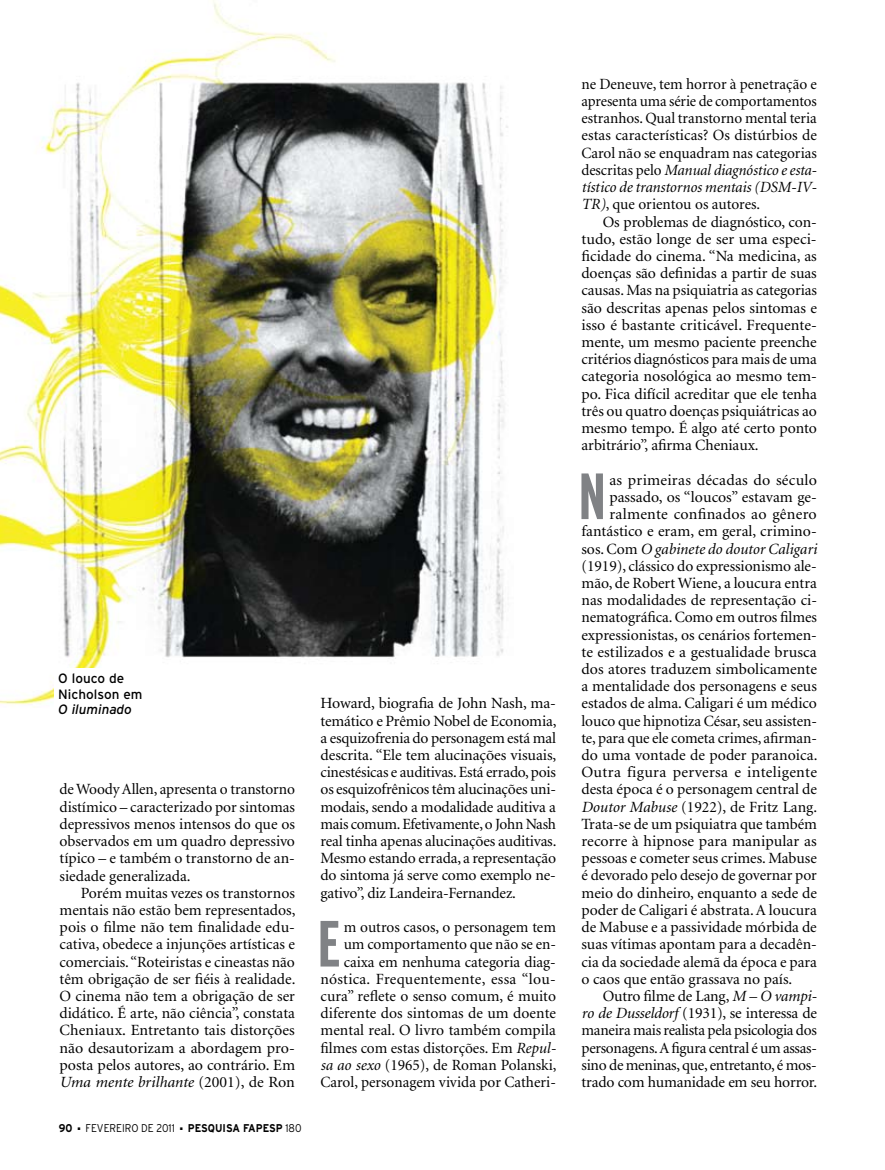
<style>
.page{position:relative;width:885px;height:1170px;background:#fff}
.page>*{position:absolute;margin:0;border:0;box-sizing:border-box;transform-origin:0 0}
.t1{font:700 extra-condensed 65.1px "Interstate";color:#808285;scale:1.04 1}
.t2{font:15.6px/17.2px "Minion";color:#000;text-align:justify}
.t3{font:15.6px "Minion";letter-spacing:-.02em;color:#000}
.t4{font:italic 15.6px "Minion";color:#000}
.t5{font:15.6px "Minion";letter-spacing:.02em;color:#000}
.t6{font:13.5px/15.8px "Interstate";color:#000}
.t7{font:italic 13.5px "Interstate";color:#000}
.t8{font:700 11.25px "Interstate";color:#000;scale:.9 1}
.t9{font:300 11.25px "Interstate";color:#000;scale:.9 1}
.s1{font-style:italic}
.s2{font-weight:300}
.s3{font-style:normal}
</style>
<div class="page">
<img style="left:0;top:0;width:508px;height:705px">
<div style="left:54px;top:667px;width:95px;height:67px;background:#fff"></div>
<p class="t6" style="left:58px;top:670px;width:86px">O louco de<br>Nicholson em</p>
<p class="t7" style="left:58px;top:702px;width:75px">O iluminado</p>
<p class="t2" style="left:60px;top:781px;width:237px">de Woody Allen, apresenta o transtorno distímico – caracterizado por sintomas depressivos menos intensos do que os observados em um quadro depressivo típico – e também o transtorno de an&shy;siedade generalizada.</p>
<p class="t2" style="left:60px;top:884px;width:237px;text-indent:21px">Porém muitas vezes os transtornos mentais não estão bem representados, pois o filme não tem finalidade edu&shy;cativa, obedece a injunções artísticas e comerciais. “Roteiristas e cineastas não têm obrigação de ser fiéis à realidade.<br>O cinema não tem a obrigação de ser didático. É arte, não ciência”, constata Cheniaux. Entretanto tais distorções não desautorizam a abordagem pro&shy;posta pelos autores, ao contrário. Em <span class="s1">Uma mente brilhante</span> (2001), de Ron</p>
<p class="t8" style="left:59px;top:1121px;width:17px">90</p>
<p class="t9" style="left:78px;top:1121px;width:109px">■ FEVEREIRO DE 2011</p>
<p class="t8" style="left:180px;top:1121px;width:136px">■ PESQUISA FAPESP <span class="s2">180</span></p>
<p class="t2" style="left:320px;top:695px;width:237px">Howard, biografia de John Nash, ma&shy;temático e Prêmio Nobel de Economia, a esquizofrenia do personagem está mal descrita. “Ele tem alucinações visuais, cinestésicas e auditivas. Está errado, pois os esquizofrênicos têm alucinações uni&shy;modais, sendo a modalidade auditiva a mais comum. Efetivamente, o John Nash real tinha apenas alucinações auditivas.<br>Mesmo estando errada, a representação do sintoma já serve como exemplo ne&shy;gativo”, diz Landeira-Fernandez.</p>
<h1 class="t1" style="left:317px;top:907px;width:23px">E</h1>
<p class="t2" style="left:320px;top:919px;width:237px;text-align:right">m outros casos, o personagem tem um comportamento que não se en&shy;caixa em nenhuma categoria diag&shy;nóstica. Frequentemente, essa “lou&shy;cura” reflete o senso comum, é muito diferente dos sintomas de um doente mental real. O livro também compila filmes com estas distorções. Em <span class="s1">Repul&shy;sa ao sexo</span> (1965), de Roman Polanski, Carol, personagem vivida por Catheri-</p>
<p class="t2" style="left:581px;top:76px;width:237px">ne Deneuve, tem horror à penetração e apresenta uma série de comportamentos estranhos. Qual transtorno mental teria estas características? Os distúrbios de Carol não se enquadram nas categorias descritas pelo <span class="s1">Manual diagnóstico e esta&shy;tístico de transtornos mentais (DSM-IV-TR)</span>, que orientou os autores.</p>
<p class="t2" style="left:581px;top:213px;width:237px;text-indent:21px">Os problemas de diagnóstico, con&shy;tudo, estão longe de ser uma especi&shy;ficidade do cinema. “Na medicina, as doenças são definidas a partir de suas causas. Mas na psiquiatria as categorias são descritas apenas pelos sintomas e isso é bastante criticável. Frequente&shy;mente, um mesmo paciente preenche critérios diagnósticos para mais de uma categoria nosológica ao mesmo tem&shy;po. Fica difícil acreditar que ele tenha três ou quatro doenças psiquiátricas ao mesmo tempo. É algo até certo ponto arbitrário”, afirma Cheniaux.</p>
<h1 class="t1" style="left:578px;top:460px;width:28px">N</h1>
<p class="t2" style="left:609px;top:471px;width:209px">as primeiras décadas do século</p>
<p class="t2" style="left:609px;top:489px;width:209px">passado, os “loucos” estavam ge-</p>
<p class="t2" style="left:609px;top:506px;width:209px">ralmente confinados ao gênero</p>
<p class="t2" style="left:581px;top:523px;width:237px">fantástico e eram, em geral, crimino-</p>
<p class="t4" style="left:581px;top:541px;width:237px"><span class="s3">sos. Com</span> O gabinete do doutor Caligari</p>
<p class="t2" style="left:581px;top:557px;width:237px">(1919), clássico do expressionismo ale-</p>
<p class="t2" style="left:581px;top:575px;width:237px">mão, de Robert Wiene, a loucura entra</p>
<p class="t2" style="left:581px;top:592px;width:237px">nas modalidades de representação ci-</p>
<p class="t2" style="left:581px;top:609px;width:237px">nematográfica. Como em outros filmes</p>
<p class="t2" style="left:581px;top:626px;width:237px">expressionistas, os cenários fortemen-</p>
<p class="t2" style="left:581px;top:643px;width:237px">te estilizados e a gestualidade brusca</p>
<p class="t2" style="left:581px;top:661px;width:237px">dos atores traduzem simbolicamente</p>
<p class="t2" style="left:581px;top:678px;width:237px">a mentalidade dos personagens e seus</p>
<p class="t2" style="left:581px;top:695px;width:237px">estados de alma. Caligari é um médico</p>
<p class="t2" style="left:581px;top:712px;width:237px">louco que hipnotiza César, seu assisten-</p>
<p class="t2" style="left:581px;top:729px;width:237px">te, para que ele cometa crimes, afirman-</p>
<p class="t2" style="left:581px;top:747px;width:237px">do uma vontade de poder paranoica.</p>
<p class="t5" style="left:581px;top:764px;width:237px">Outra figura perversa e inteligente</p>
<p class="t2" style="left:581px;top:781px;width:237px">desta época é o personagem central de</p>
<p class="t2" style="left:581px;top:798px;width:237px"><span class="s1">Doutor Mabuse</span> (1922), de Fritz Lang.</p>
<p class="t2" style="left:581px;top:815px;width:237px">Trata-se de um psiquiatra que também</p>
<p class="t2" style="left:581px;top:833px;width:237px">recorre à hipnose para manipular as</p>
<p class="t2" style="left:581px;top:850px;width:237px">pessoas e cometer seus crimes. Mabuse</p>
<p class="t2" style="left:581px;top:867px;width:237px">é devorado pelo desejo de governar por</p>
<p class="t2" style="left:581px;top:884px;width:237px">meio do dinheiro, enquanto a sede de</p>
<p class="t2" style="left:581px;top:901px;width:237px">poder de Caligari é abstrata. A loucura</p>
<p class="t2" style="left:581px;top:919px;width:237px">de Mabuse e a passividade mórbida de</p>
<p class="t2" style="left:581px;top:936px;width:237px">suas vítimas apontam para a decadên-</p>
<p class="t2" style="left:581px;top:953px;width:237px">cia da sociedade alemã da época e para</p>
<p class="t2" style="left:581px;top:970px;width:212px">o caos que então grassava no país.</p>
<p class="t2" style="left:602px;top:987px;width:216px">Outro filme de Lang, <span class="s1">M – O vampi-</span></p>
<p class="t2" style="left:581px;top:1005px;width:237px"><span class="s1">ro de Dusseldorf</span> (1931), se interessa de</p>
<p class="t2" style="left:581px;top:1022px;width:237px">maneira mais realista pela psicologia dos</p>
<p class="t3" style="left:581px;top:1039px;width:237px">personagens. A figura central é um assas-</p>
<p class="t2" style="left:581px;top:1056px;width:237px">sino de meninas, que, entretanto, é mos-</p>
<p class="t2" style="left:581px;top:1073px;width:237px">trado com humanidade em seu horror.</p>
</div>
